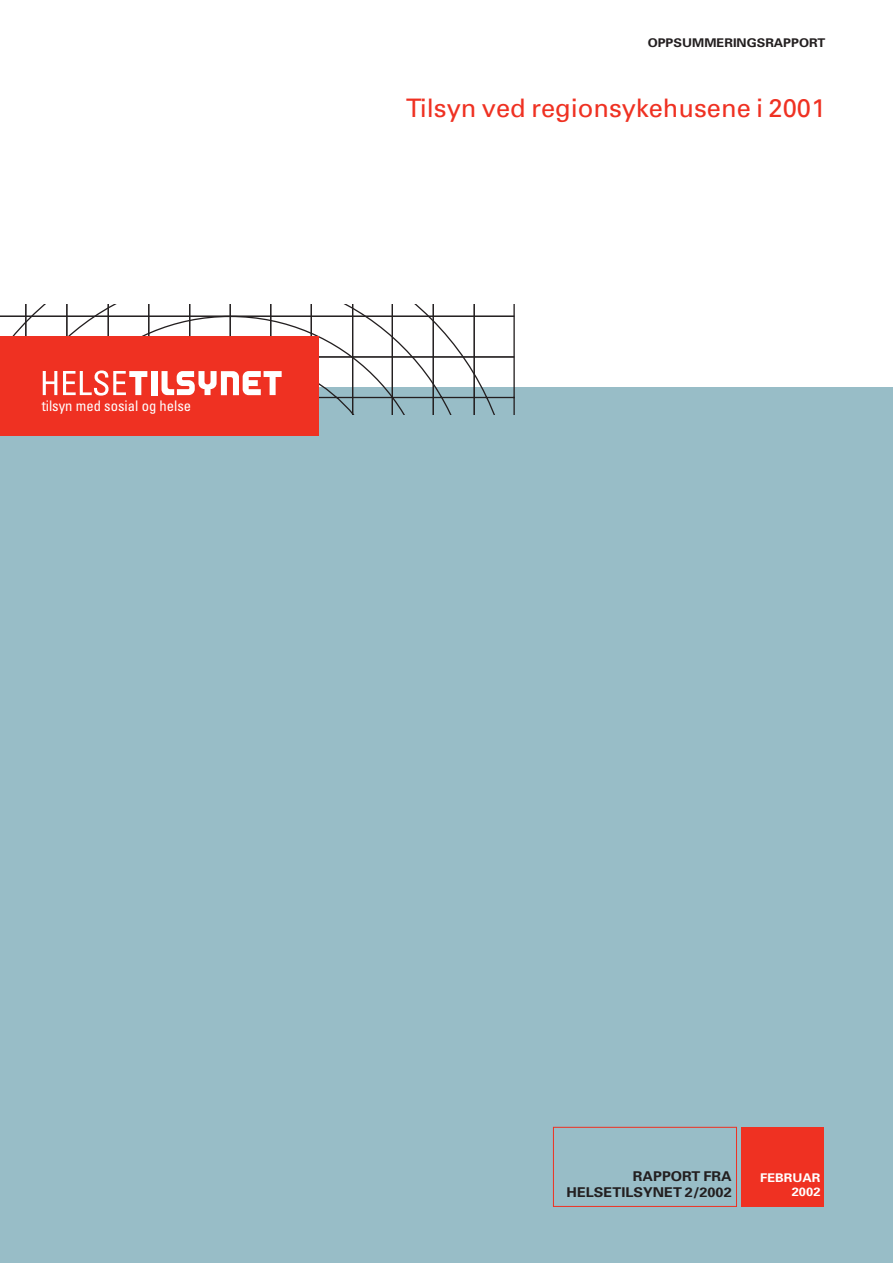
<style>
.page{position:relative;width:893px;height:1263px;background:#fff}
.page>*{position:absolute;margin:0;border:0;box-sizing:border-box;transform-origin:0 0}
.t1{font:25.5px "Univers";color:#ef3122}
.t2{font:condensed 14.55px "Univers";color:#fff}
.t3{font:700 13.5px/16.2px "Univers";color:#231f20;text-align:right;scale:1.08 1}
.t4{font:700 12px "Univers";color:#231f20;scale:1.08 1}
.t5{font:700 12px/14.4px "Univers";color:#fff;text-align:right;scale:1.08 1}
</style>
<div class="page">
<div style="left:0;top:387px;width:892px;height:876px;background:#98bdc7"></div>
<div style="left:741px;top:1127px;width:82px;height:80px;background:#ef3122"></div>
<div style="left:553px;top:1127px;width:183px;height:80px;border:1px solid #ef3122"></div>
<svg style="left:0;top:304px;width:515px;height:111px"></svg>
<div style="left:0;top:336px;width:319px;height:100px;background:#ef3122"></div>
<svg style="left:43px;top:371px;width:14px;height:24px"></svg>
<svg style="left:63px;top:371px;width:84px;height:25px"></svg>
<div style="left:151px;top:371px;width:6px;height:24px;background:#fff"></div>
<svg style="left:161px;top:371px;width:120px;height:24px"></svg>
<p class="t2" style="left:42px;top:401px;width:151px">tilsyn med sosial og helse</p>
<p class="t4" style="left:647px;top:39px;width:166px">OPPSUMMERINGSRAPPORT</p>
<p class="t1" style="left:406px;top:99px;width:421px">Tilsyn ved regionsykehusene i 2001</p>
<p class="t3" style="left:566px;top:1169px;width:154px">RAPPORT FRA<br>HELSETILSYNET 2/2002</p>
<p class="t5" style="left:760px;top:1172px;width:57px">FEBRUAR<br>2002</p>
</div>
